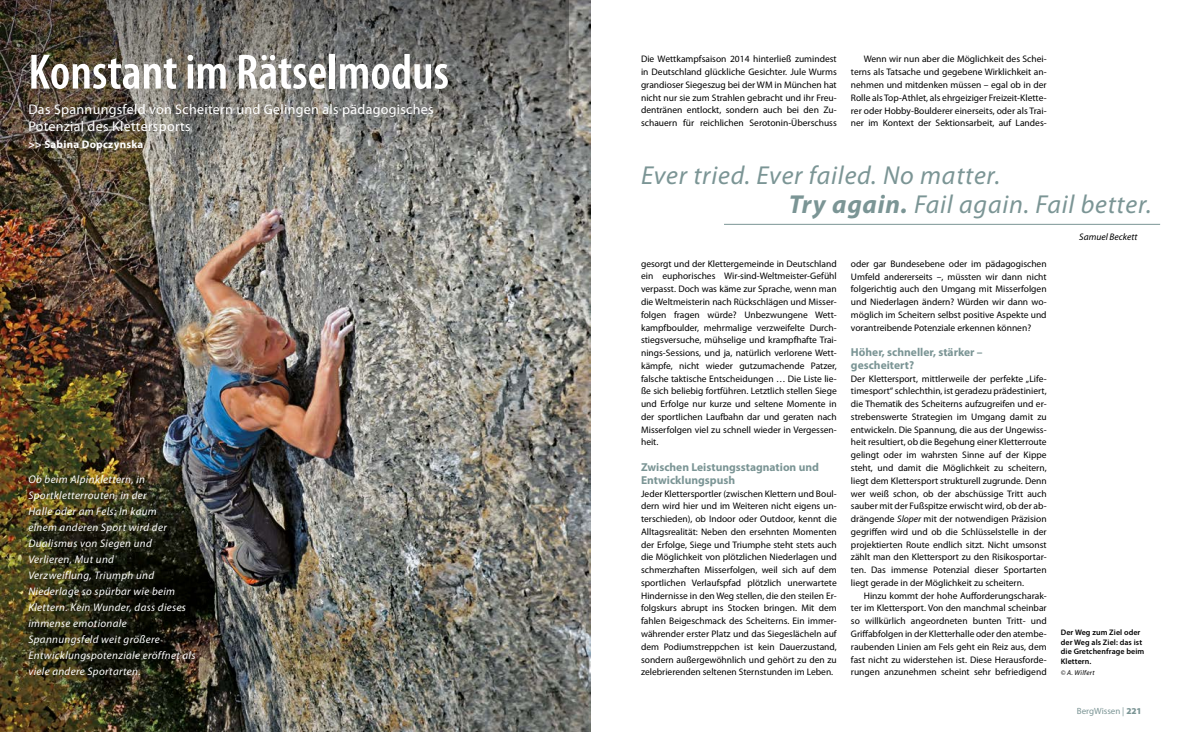
<style>
.page{position:relative;width:1180px;height:732px;background:#fff}
.page>*{position:absolute;margin:0;border:0;box-sizing:border-box;transform-origin:0 0}
.t1{font:600 condensed 50px "Myriad Pro";color:#fff}
.t2{font:italic 26px/29px "Myriad Pro";letter-spacing:.03em;color:#7b9595}
.t3{font:14px/16.8px "Myriad Pro";letter-spacing:.02em;color:#fff}
.t4{font:700 11.5px/12.8px "Myriad Pro";color:#7b9595}
.t5{font:italic 11px/16px "Myriad Pro";letter-spacing:.03em;color:#fff}
.t6{font:700 11px "Myriad Pro";letter-spacing:.02em;color:#fff}
.t7{font:9.5px/12.8px "Myriad Pro";color:#000;text-align:justify}
.t8{font:italic 9.5px "Myriad Pro";color:#000}
.t9{font:9px "Myriad Pro";color:#7b9595}
.t10{font:600 8px/9.6px "Myriad Pro";letter-spacing:.01em;color:#000}
.t11{font:italic 7px "Myriad Pro";letter-spacing:.03em;color:#000}
.s1{font-weight:700}
.s2{font-style:italic}
.s3{font-weight:900}
</style>
<div class="page">
<img style="left:568px;top:0;width:22px;height:731px">
<img style="left:0;top:0;width:568px;height:731px">
<hr style="left:724px;top:224px;width:435px;height:1px;background:#7b9595">
<h1 class="t1" style="left:28px;top:45px;width:422px">Konstant im Rätselmodus</h1>
<h3 class="t3" style="left:28px;top:101px;width:407px">Das Spannungsfeld von Scheitern und Gelingen als pädagogisches<br>Potenzial des Klettersports</h3>
<p class="t6" style="left:28px;top:138px;width:117px">&gt;&gt; Sabina Dopczynska</p>
<p class="t5" style="left:28px;top:471px;width:169px">Ob beim Alpinklettern, in<br>Sportkletterrouten, in der<br>Halle oder am Fels: In kaum<br>einem anderen Sport wird der<br>Dualismus von Siegen und<br>Verlieren, Mut und<br>Verzweiflung, Triumph und<br>Niederlage so spürbar wie beim<br>Klettern. Kein Wunder, dass dieses immense emotionale<br>Spannungsfeld weit größere<br>Entwicklungspotenziale eröffnet als viele andere Sportarten.</p>
<p class="t7" style="left:641px;top:53px;width:197px">Die Wettkampfsaison 2014 hinterließ zumindest in Deutschland glückliche Gesichter. Jule Wurms grandioser Siegeszug bei der WM in München hat nicht nur sie zum Strahlen gebracht und ihr Freu&shy;dentränen entlockt, sondern auch bei den Zu&shy;schauern für reichlichen Serotonin-Überschuss</p>
<p class="t7" style="left:850px;top:53px;width:197px;text-indent:13px">Wenn wir nun aber die Möglichkeit des Schei&shy;terns als Tatsache und gegebene Wirklichkeit an&shy;nehmen und mitdenken müssen – egal ob in der Rolle als Top-Athlet, als ehrgeiziger Freizeit-Klette&shy;rer oder Hobby-Boulderer einerseits, oder als Trai&shy;ner im Kontext der Sektionsarbeit, auf Landes-</p>
<h2 class="t2" style="left:788px;top:161px;width:364px;text-indent:-148px">Ever tried. Ever failed. No matter.<br><span class="s1">Try again.</span> Fail again. Fail better.</h2>
<p class="t7" style="left:641px;top:257px;width:197px">gesorgt und der Klettergemeinde in Deutschland ein euphorisches Wir-sind-Weltmeister-Gefühl verpasst. Doch was käme zur Sprache, wenn man die Weltmeisterin nach Rückschlägen und Misser&shy;folgen fragen würde? Unbezwungene Wett&shy;kampfboulder, mehrmalige verzweifelte Durch&shy;stiegsversuche, mühselige und krampfhafte Trai&shy;nings-Sessions, und ja, natürlich verlorene Wett&shy;kämpfe, nicht wieder gutzumachende Patzer, falsche taktische Entscheidungen … Die Liste lie&shy;ße sich beliebig fortführen. Letztlich stellen Siege und Erfolge nur kurze und seltene Momente in der sportlichen Laufbahn dar und geraten nach Misserfolgen viel zu schnell wieder in Vergessen&shy;heit.</p>
<p class="t4" style="left:641px;top:460px;width:179px">Zwischen Leistungsstagnation und<br>Entwicklungspush</p>
<p class="t7" style="left:641px;top:487px;width:197px">Jeder Klettersportler (zwischen Klettern und Boul&shy;dern wird hier und im Weiteren nicht eigens un&shy;terschieden), ob Indoor oder Outdoor, kennt die Alltagsrealität: Neben den ersehnten Momenten der Erfolge, Siege und Triumphe steht stets auch die Möglichkeit von plötzlichen Niederlagen und schmerzhaften Misserfolgen, weil sich auf dem sportlichen Verlaufspfad plötzlich unerwartete Hindernisse in den Weg stellen, die den steilen Er&shy;folgskurs abrupt ins Stocken bringen. Mit dem fahlen Beigeschmack des Scheiterns. Ein immer&shy;währender erster Platz und das Siegeslächeln auf dem Podiumstreppchen ist kein Dauerzustand, sondern außergewöhnlich und gehört zu den zu zelebrierenden seltenen Sternstunden im Leben.</p>
<p class="t7" style="left:850px;top:257px;width:197px">oder gar Bundesebene oder im pädagogischen Umfeld andererseits –, müssten wir dann nicht folgerichtig auch den Umgang mit Misserfolgen und Niederlagen ändern? Würden wir dann wo&shy;möglich im Scheitern selbst positive Aspekte und vorantreibende Potenziale erkennen können?</p>
<p class="t4" style="left:850px;top:346px;width:133px">Höher, schneller, stärker – gescheitert?</p>
<p class="t7" style="left:850px;top:372px;width:197px">Der Klettersport, mittlerweile der perfekte „Life&shy;timesport“ schlechthin, ist geradezu prädestiniert, die Thematik des Scheiterns aufzugreifen und er&shy;strebenswerte Strategien im Umgang damit zu entwickeln. Die Spannung, die aus der Ungewiss&shy;heit resultiert, ob die Begehung einer Kletterroute gelingt oder im wahrsten Sinne auf der Kippe steht, und damit die Möglichkeit zu scheitern, liegt dem Klettersport strukturell zugrunde. Denn wer weiß schon, ob der abschüssige Tritt auch sauber mit der Fußspitze erwischt wird, ob der ab&shy;drängende <span class="s2">Sloper</span> mit der notwendigen Präzision gegriffen wird und ob die Schlüsselstelle in der projektierten Route endlich sitzt. Nicht umsonst zählt man den Klettersport zu den Risikosportar&shy;ten. Das immense Potenzial dieser Sportarten liegt gerade in der Möglichkeit zu scheitern.</p>
<p class="t7" style="left:850px;top:589px;width:197px;text-indent:13px">Hinzu kommt der hohe Aufforderungscharak&shy;ter im Klettersport. Von den manchmal scheinbar so willkürlich angeordneten bunten Tritt- und Griffabfolgen in der Kletterhalle oder den atembe&shy;raubenden Linien am Fels geht ein Reiz aus, dem fast nicht zu widerstehen ist. Diese Herausforde&shy;rungen anzunehmen scheint sehr befriedigend</p>
<p class="t8" style="left:1079px;top:231px;width:60px">Samuel Beckett</p>
<p class="t10" style="left:1060px;top:627px;width:85px">Der Weg zum Ziel oder der Weg als Ziel: das ist die Gretchenfrage beim<br>Klettern.</p>
<p class="t11" style="left:1060px;top:669px;width:35px">© A. Wilfert</p>
<p class="t9" style="left:1076px;top:705px;width:66px">BergWissen | <span class="s3">221</span></p>
</div>
